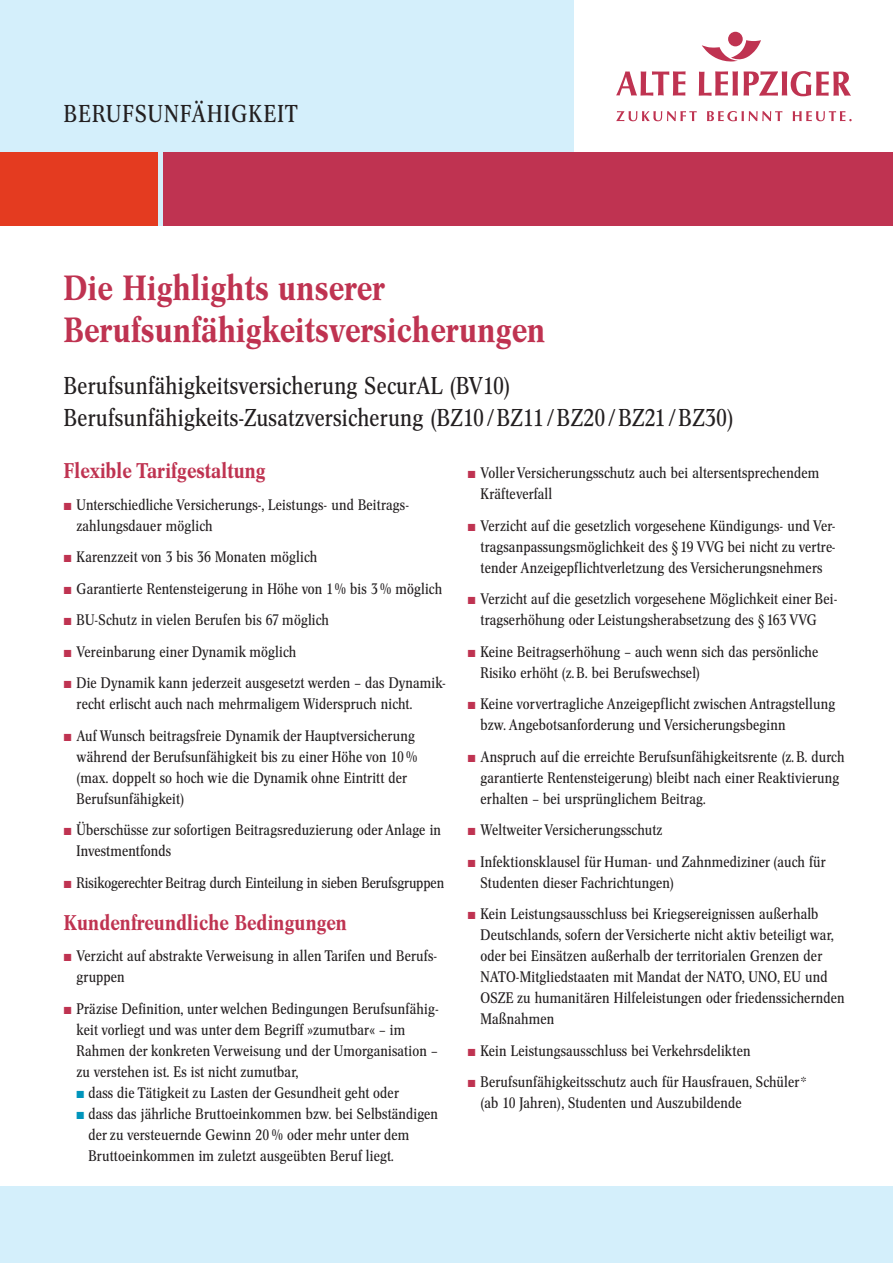
<style>
.page{position:relative;width:893px;height:1263px;background:#fff}
.page>*{position:absolute;margin:0;border:0;box-sizing:border-box;transform-origin:0 0}
.t1{font:500 34.5px/42px "Concorde Nova BQ";letter-spacing:.01em;color:#bf3351}
.t2{font:24px/31.5px "Concorde Nova BQ";letter-spacing:.01em;color:#231f20}
.t3{font:24px "Concorde Nova BQ";letter-spacing:.05em;color:#231f20}
.t4{font:500 21px "Concorde Nova BQ";letter-spacing:.01em;color:#bf3351}
.t5{font:15px/21px "Concorde Nova BQ";letter-spacing:.01em;color:#231f20}
.s1{color:#bf3351}
.s2{color:#0095bc}
</style>
<div class="page">
<div style="left:0;top:0;width:574px;height:226px;background:#d4effb"></div>
<div style="left:0;top:1186px;width:893px;height:77px;background:#d4effb"></div>
<div style="left:728px;top:32px;width:15px;height:14px;background:#bf3351;border-radius:50%"></div>
<svg style="left:702px;top:40px;width:59px;height:22px"></svg>
<svg style="left:616px;top:71px;width:70px;height:25px"></svg>
<svg style="left:699px;top:71px;width:152px;height:25px"></svg>
<svg style="left:616px;top:111px;width:81px;height:10px"></svg>
<svg style="left:707px;top:111px;width:75px;height:10px"></svg>
<svg style="left:793px;top:111px;width:59px;height:10px"></svg>
<div style="left:0;top:153px;width:157px;height:73px;background:#e43b20"></div>
<div style="left:164px;top:153px;width:729px;height:73px;background:#bf3351"></div>
<h2 class="t3" style="left:64px;top:103px;width:235px">BERUFSUNFÄHIGKEIT</h2>
<h1 class="t1" style="left:64px;top:269px;width:483px">Die Highlights unserer<br>Berufsunfähigkeitsversicherungen</h1>
<h2 class="t2" style="left:64px;top:372px;width:671px">Berufsunfähigkeitsversicherung SecurAL (BV10)<br>Berufsunfähigkeits-Zusatzversicherung (BZ10/BZ11/BZ20/BZ21/BZ30)</h2>
<h3 class="t4" style="left:64px;top:462px;width:203px">Flexible Tarifgestaltung</h3>
<p class="t5" style="left:77px;top:495px;width:334px;text-indent:-13px"><span class="s1">■</span> Unterschiedliche Versicherungs-, Leistungs- und Beitrags&shy;zahlungsdauer möglich</p>
<p class="t5" style="left:64px;top:548px;width:255px"><span class="s1">■</span> Karenzzeit von 3 bis 36 Monaten möglich</p>
<p class="t5" style="left:64px;top:579px;width:380px"><span class="s1">■</span> Garantierte Rentensteigerung in Höhe von 1% bis 3% möglich</p>
<p class="t5" style="left:64px;top:611px;width:267px"><span class="s1">■</span> BU-Schutz in vielen Berufen bis 67 möglich</p>
<p class="t5" style="left:64px;top:642px;width:234px"><span class="s1">■</span> Vereinbarung einer Dynamik möglich</p>
<p class="t5" style="left:77px;top:674px;width:371px;text-indent:-13px"><span class="s1">■</span> Die Dynamik kann jederzeit ausgesetzt werden – das Dynamik&shy;recht erlischt auch nach mehrmaligem Widerspruch nicht.</p>
<p class="t5" style="left:77px;top:726px;width:342px;text-indent:-13px"><span class="s1">■</span> Auf Wunsch beitragsfreie Dynamik der Hauptversicherung während der Berufsunfähigkeit bis zu einer Höhe von 10% (max. doppelt so hoch wie die Dynamik ohne Eintritt der Berufsunfähigkeit)</p>
<p class="t5" style="left:77px;top:821px;width:366px;text-indent:-13px"><span class="s1">■</span> Überschüsse zur sofortigen Beitragsreduzierung oderAnlage in<br>Investmentfonds</p>
<p class="t5" style="left:64px;top:873px;width:382px"><span class="s1">■</span> Risikogerechter Beitrag durch Einteilung in sieben Berufsgruppen</p>
<h3 class="t4" style="left:64px;top:914px;width:285px">Kundenfreundliche Bedingungen</h3>
<p class="t5" style="left:77px;top:947px;width:362px;text-indent:-13px"><span class="s1">■</span> Verzicht auf abstrakte Verweisung in allen Tarifen und Berufs&shy;gruppen</p>
<p class="t5" style="left:77px;top:999px;width:364px;text-indent:-13px"><span class="s1">■</span> Präzise Definition, unter welchen Bedingungen Berufsunfähig&shy;keit vorliegt und was unter dem Begriff »zumutbar« – im Rahmen der konkreten Verweisung und der Umorganisation – zu verstehen ist. Es ist nicht zumutbar,</p>
<p class="t5" style="left:77px;top:1083px;width:324px"><span class="s2">■</span> dass die Tätigkeit zu Lasten der Gesundheit geht oder</p>
<p class="t5" style="left:88px;top:1104px;width:351px;text-indent:-12px"><span class="s2">■</span> dass das jährliche Bruttoeinkommen bzw. bei Selbständigen der zu versteuernde Gewinn 20 % oder mehr unter dem<br>Bruttoeinkommen im zuletzt ausgeübten Beruf liegt.</p>
<p class="t5" style="left:480px;top:464px;width:340px;text-indent:-13px"><span class="s1">■</span> Voller Versicherungsschutz auch bei altersentsprechendem<br>Kräfteverfall</p>
<p class="t5" style="left:480px;top:516px;width:357px;text-align:justify;text-indent:-13px"><span class="s1">■</span> Verzicht auf die gesetzlich vorgesehene Kündigungs- und Ver&shy;tragsanpassungsmöglichkeit des § 19 VVG bei nicht zu vertre&shy;tender Anzeigepflichtverletzung des Versicherungsnehmers</p>
<p class="t5" style="left:468px;top:590px;width:371px;text-align:center"><span class="s1">■</span> Verzicht auf die gesetzlich vorgesehene Möglichkeit einer Bei&shy;tragserhöhung oder Leistungsherabsetzung des § 163 VVG</p>
<p class="t5" style="left:480px;top:642px;width:340px;text-indent:-13px"><span class="s1">■</span> Keine Beitragserhöhung – auch wenn sich das persönliche<br>Risiko erhöht (z. B. bei Berufswechsel)</p>
<p class="t5" style="left:480px;top:695px;width:356px;text-indent:-13px"><span class="s1">■</span> Keine vorvertragliche Anzeigepflicht zwischen Antragstellung bzw. Angebotsanforderung und Versicherungsbeginn</p>
<p class="t5" style="left:480px;top:747px;width:366px;text-indent:-13px"><span class="s1">■</span> Anspruch auf die erreichte Berufsunfähigkeitsrente (z. B. durch garantierte Rentensteigerung) bleibt nach einer Reaktivierung erhalten – bei ursprünglichem Beitrag.</p>
<p class="t5" style="left:468px;top:821px;width:196px"><span class="s1">■</span> Weltweiter Versicherungsschutz</p>
<p class="t5" style="left:480px;top:852px;width:347px;text-indent:-13px"><span class="s1">■</span> Infektionsklausel für Human- und Zahnmediziner (auch für<br>Studenten dieser Fachrichtungen)</p>
<p class="t5" style="left:480px;top:905px;width:366px;text-indent:-13px"><span class="s1">■</span> Kein Leistungsausschluss bei Kriegsereignissen außerhalb Deutschlands, sofern der Versicherte nicht aktiv beteiligt war, oder bei Einsätzen außerhalb der territorialen Grenzen der NATO-Mitgliedstaaten mit Mandat der NATO, UNO, EU und OSZE zu humanitären Hilfeleistungen oder friedenssichernden Maßnahmen</p>
<p class="t5" style="left:468px;top:1041px;width:284px"><span class="s1">■</span> Kein Leistungsausschluss bei Verkehrsdelikten</p>
<p class="t5" style="left:480px;top:1073px;width:327px;text-indent:-13px"><span class="s1">■</span> Berufsunfähigkeitsschutz auch für Hausfrauen, Schüler* (ab 10 Jahren), Studenten und Auszubildende</p>
</div>
